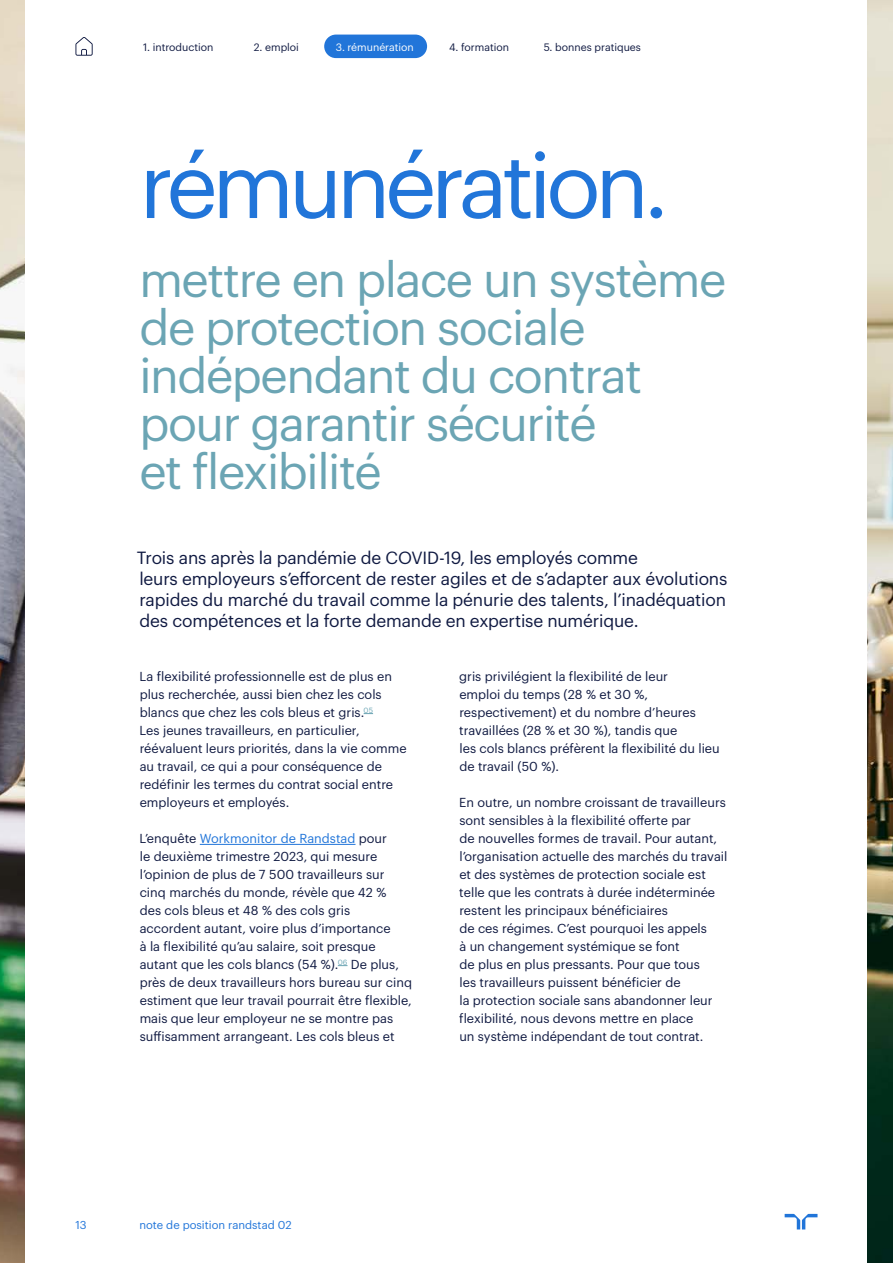
<style>
.page{position:relative;width:893px;height:1263px;background:#fff}
.page>*{position:absolute;margin:0;border:0;box-sizing:border-box;transform-origin:0 0}
.Heading_60_60_Minus6{font:90px "Graphik";letter-spacing:-.06em;color:#2175d9}
.Introduction{font:48px/48px "Graphik";letter-spacing:-.03em;color:#6ba5b4}
.Introduction-2{font:17.25px/21px "Graphik";letter-spacing:-.01em;color:#0f1941}
.RS_BodyCopy_PAPP{font:12.75px/18px "Graphik";color:#0f1941}
.t1{font:11.25px "Graphik";color:#2175d9}
.t2{font:10.5px "Graphik";color:#0f1941}
.t3{font:10.5px "Graphik";color:#fff}
.s1{color:#2175d9}
</style>
<div class="page">
<img style="left:0;top:0;width:893px;height:1263px">
<div style="left:26px;top:0;width:841px;height:1263px;background:#fff"></div>
<hr style="left:200px;top:844px;width:155px;height:1px;background:#2175d9">
<svg style="left:75px;top:37px;width:18px;height:19px"></svg>
<svg style="left:785px;top:1214px;width:32px;height:15px"></svg>
<div style="left:324px;top:35px;width:103px;height:23px;background:#2175d9;border-radius:12px"></div>
<p class="t2" style="left:143px;top:39px;width:72px">1. introduction</p>
<p class="t2" style="left:254px;top:39px;width:47px">2. emploi</p>
<p class="t3" style="left:336px;top:39px;width:80px">3. rémunération</p>
<p class="t2" style="left:449px;top:39px;width:62px">4. formation</p>
<p class="t2" style="left:544px;top:39px;width:99px">5. bonnes pratiques</p>
<p class="Heading_60_60_Minus6" style="left:139px;top:118px;width:531px">rémunération.</p>
<p class="Introduction" style="left:139px;top:252px;width:588px">mettre en place un système de protection sociale indépendant du contrat pour garantir sécurité<br>et flexibilité</p>
<p class="Introduction-2" style="left:137px;top:546px;width:592px">Trois ans après la pandémie de COVID-19, les employés comme<br>leurs employeurs s’efforcent de rester agiles et de s’adapter aux évolutions rapides du marché du travail comme la pénurie des talents, l’inadéquation des compétences et la forte demande en expertise numérique.</p>
<p class="RS_BodyCopy_PAPP" style="left:140px;top:666px;width:268px">La flexibilité professionnelle est de plus en plus recherchée, aussi bien chez les cols blancs que chez les cols bleus et gris.<sup>05<br></sup>Les jeunes travailleurs, en particulier, réévaluent leurs priorités, dans la vie comme au travail, ce qui a pour conséquence de redéfinir les termes du contrat social entre employeurs et employés.</p>
<p class="RS_BodyCopy_PAPP" style="left:140px;top:828px;width:274px">L’enquête <span class="s1">Workmonitor de Randstad</span> pour<br>le deuxième trimestre 2023, qui mesure l’opinion de plus de 7 500 travailleurs sur cinq marchés du monde, révèle que 42 %<br>des cols bleus et 48 % des cols gris accordent autant, voire plus d’importance<br>à la flexibilité qu’au salaire, soit presque autant que les cols blancs (54 %).<sup>06</sup> De plus, près de deux travailleurs hors bureau sur cinq estiment que leur travail pourrait être flexible, mais que leur employeur ne se montre pas suffisamment arrangeant. Les cols bleus et</p>
<p class="RS_BodyCopy_PAPP" style="left:459px;top:666px;width:262px">gris privilégient la flexibilité de leur<br>emploi du temps (28 % et 30 %, respectivement) et du nombre d’heures travaillées (28 % et 30 %), tandis que<br>les cols blancs préfèrent la flexibilité du lieu de travail (50 %).</p>
<p class="RS_BodyCopy_PAPP" style="left:459px;top:792px;width:270px">En outre, un nombre croissant de travailleurs sont sensibles à la flexibilité offerte par<br>de nouvelles formes de travail. Pour autant, l’organisation actuelle des marchés du travail et des systèmes de protection sociale est telle que les contrats à durée indéterminée restent les principaux bénéficiaires<br>de ces régimes. C’est pourquoi les appels<br>à un changement systémique se font<br>de plus en plus pressants. Pour que tous<br>les travailleurs puissent bénéficier de<br>la protection sociale sans abandonner leur flexibilité, nous devons mettre en place<br>un système indépendant de tout contrat.</p>
<p class="t1" style="left:75px;top:1217px;width:13px">13</p>
<p class="t1" style="left:139px;top:1217px;width:154px">note de position randstad 02</p>
</div>
